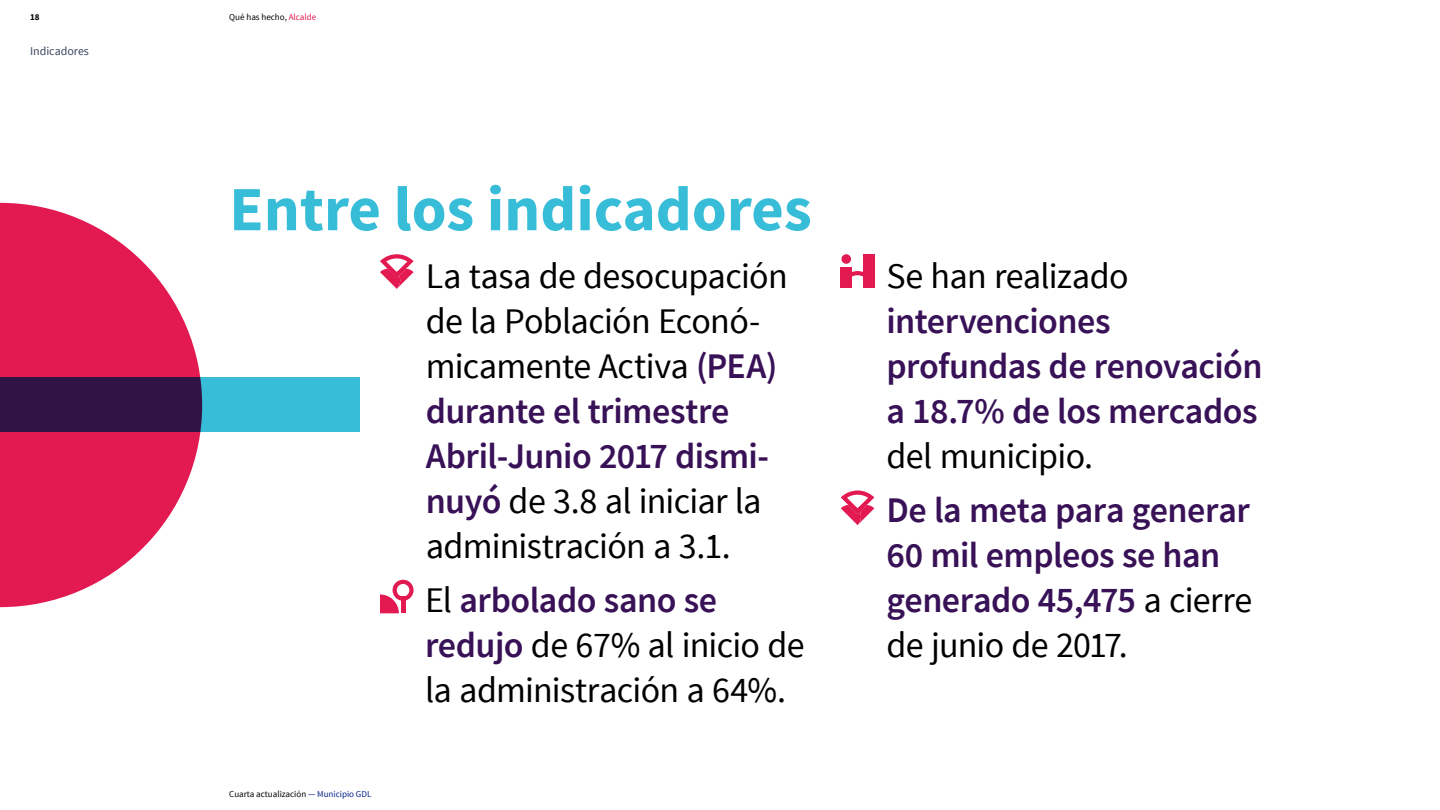
<style>
.page{position:relative;width:1440px;height:810px;background:#fff}
.page>*{position:absolute;margin:0;border:0;box-sizing:border-box;transform-origin:0 0}
.t1{font:700 63px "Source Sans Pro";color:#38bdd9}
.GC__Caption___Info{font:36px/45px "Source Sans Pro";letter-spacing:-.02em;color:#000}
.GC__Caption___Info-2{font:600 36px/45px "Source Sans Pro";letter-spacing:-.015em;color:#381157}
.t2{font:12px "Source Sans Pro";color:#3b4761}
.t3{font:9px "Source Sans Pro";color:#000}
.t4{font:700 9px "Source Sans Pro";color:#000}
.s1{color:#e41a52}
.s2{font-weight:600;color:#381157}
.s3{color:#032185}
.s4{font-weight:400;color:#000}
</style>
<div class="page">
<svg style="left:0;top:203px;width:202px;height:404px;fill:#e31a52"></svg>
<svg style="left:0;top:378px;width:360px;height:54px;background:#345c85"></svg>
<svg style="left:841px;top:490px;width:33px;height:35px"></svg>
<svg style="left:380px;top:254px;width:34px;height:35px"></svg>
<svg style="left:380px;top:580px;width:34px;height:33px"></svg>
<svg style="left:852px;top:271px;width:11px;height:6px"></svg>
<div style="left:863px;top:254px;width:11px;height:34px;background:#e31a52"></div>
<div style="left:841px;top:267px;width:11px;height:21px;background:#e31a52"></div>
<div style="left:841px;top:254px;width:10px;height:10px;background:#e31a52;border-radius:50%"></div>
<p class="t4" style="left:30px;top:11px;width:11px">18</p>
<p class="t3" style="left:229px;top:11px;width:89px">Qué has hecho, <span class="s1">Alcalde</span></p>
<p class="t2" style="left:30px;top:44px;width:61px">Indicadores</p>
<p class="t1" style="left:229px;top:167px;width:584px">Entre los indicadores</p>
<p class="GC__Caption___Info" style="left:426px;top:254px;width:364px">La tasa de desocupación de la Población Econó&shy;micamente Activa <span class="s2">(PEA) durante el trimestre<br>Abril-Junio 2017 dismi&shy;nuyó</span> de 3.8 al iniciar la administración a 3.1.</p>
<p class="t3" style="left:229px;top:788px;width:144px">Cuarta actualización <span class="s3">— Municipio GDL</span></p>
<p class="GC__Caption___Info" style="left:425px;top:578px;width:381px">El <span class="s2">arbolado sano se redujo</span> de 67% al inicio de la administración a 64%.</p>
<p class="GC__Caption___Info-2" style="left:887px;top:253px;width:378px"><span class="s4">Se han realizado </span>intervenciones profundas de renovación a 18.7% de los mercados <span class="s4">del municipio.</span></p>
<p class="GC__Caption___Info-2" style="left:886px;top:487px;width:367px">De la meta para generar<br>60 mil empleos se han generado 45,475 <span class="s4">a cierre</span></p>
<p class="GC__Caption___Info" style="left:886px;top:623px;width:243px">de junio de 2017.</p>
</div>
